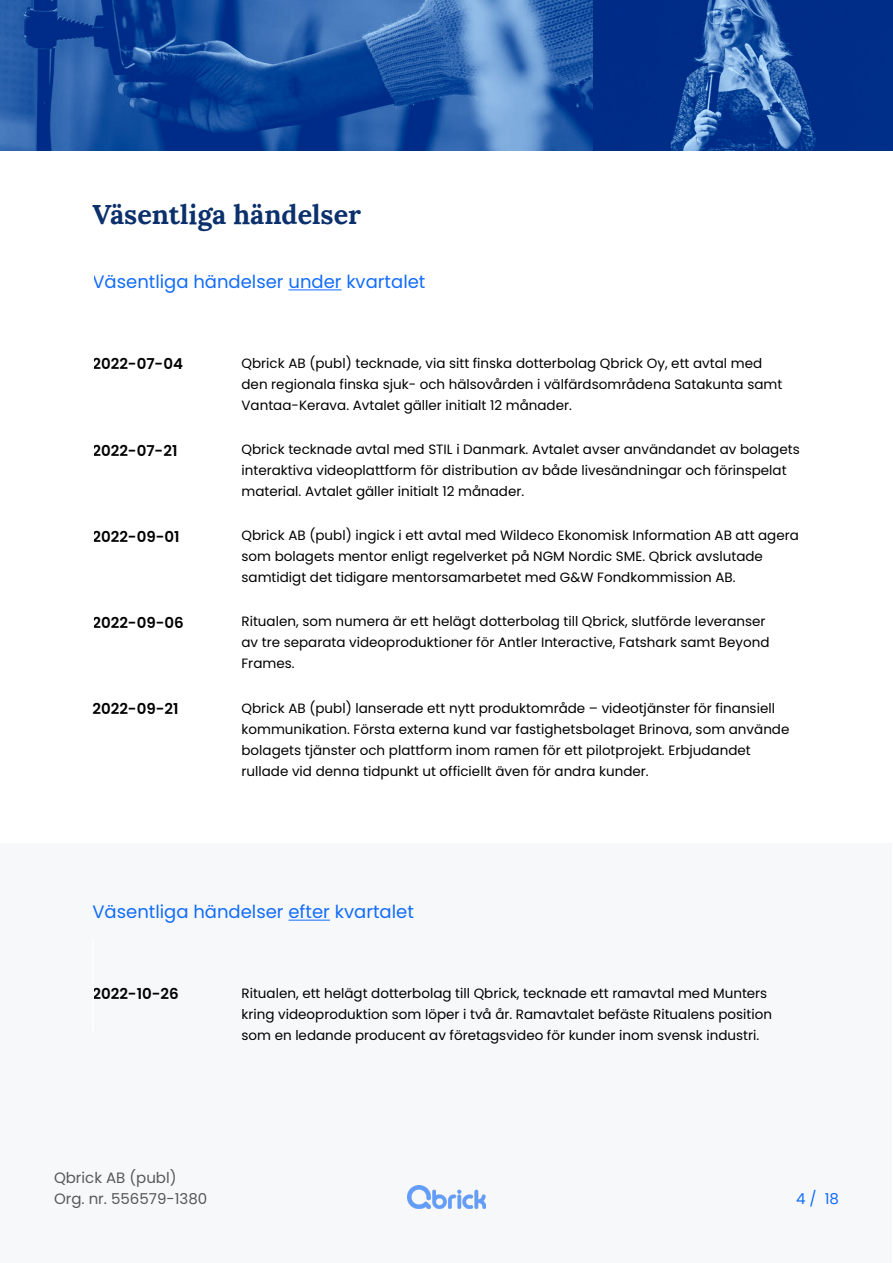
<style>
.page{position:relative;width:893px;height:1263px;background:#fff}
.page>*{position:absolute;margin:0;border:0;box-sizing:border-box;transform-origin:0 0}
.Header_1{font:700 27px "Lora";color:#0c306c}
.Header_2{font:18px "Poppins";color:#126cfc}
.t1{font:600 15px "Poppins";color:#000}
.t2{font:15px/21px "Poppins";color:#000}
.t3{font:15px "Poppins";color:#126cfc}
.t4{font:13.5px/21px "Poppins";color:#000}
</style>
<div class="page">
<div style="left:0;top:844px;width:891px;height:419px;background:#f7f8fa"></div>
<img style="left:0;top:0;width:893px;height:150px">
<img style="left:407px;top:1185px;width:79px;height:24px">
<hr style="left:288px;top:289px;width:54px;height:1px;background:#126cfc">
<hr style="left:288px;top:920px;width:42px;height:1px;background:#126cfc">
<hr style="left:92px;top:938px;width:2px;height:93px;background:#fff">
<p class="Header_1" style="left:92px;top:192px;width:270px">Väsentliga händelser</p>
<p class="Header_2" style="left:92px;top:271px;width:334px">Väsentliga händelser under kvartalet</p>
<p class="t1" style="left:92px;top:355px;width:92px">2022-07-04</p>
<p class="t4" style="left:242px;top:353px;width:542px">Qbrick AB (publ) tecknade, via sitt finska dotterbolag Qbrick Oy, ett avtal med den regionala finska sjuk- och hälsovården i välfärdsområdena Satakunta samt<br>Vantaa-Kerava. Avtalet gäller initialt 12 månader.</p>
<p class="t1" style="left:92px;top:442px;width:86px">2022-07-21</p>
<p class="t4" style="left:242px;top:439px;width:560px">Qbrick tecknade avtal med STIL i Danmark. Avtalet avser användandet av bolagets interaktiva videoplattform för distribution av både livesändningar och förinspelat material. Avtalet gäller initialt 12 månader.</p>
<p class="t1" style="left:92px;top:528px;width:89px">2022-09-01</p>
<p class="t4" style="left:242px;top:525px;width:559px">Qbrick AB (publ) ingick i ett avtal med Wildeco Ekonomisk Information AB att agera som bolagets mentor enligt regelverket på NGM Nordic SME. Qbrick avslutade samtidigt det tidigare mentorsamarbetet med G&amp;W Fondkommission AB.</p>
<p class="t1" style="left:92px;top:614px;width:93px">2022-09-06</p>
<p class="t4" style="left:242px;top:611px;width:530px">Ritualen, som numera är ett helägt dotterbolag till Qbrick, slutförde leveranser av tre separata videoproduktioner för Antler Interactive, Fatshark samt Beyond<br>Frames.</p>
<p class="t1" style="left:92px;top:700px;width:88px">2022-09-21</p>
<p class="t4" style="left:242px;top:697px;width:549px">Qbrick AB (publ) lanserade ett nytt produktområde – videotjänster för finansiell kommunikation. Första externa kund var fastighetsbolaget Brinova, som använde bolagets tjänster och plattform inom ramen för ett pilotprojekt. Erbjudandet rullade vid denna tidpunkt ut officiellt även för andra kunder.</p>
<p class="Header_2" style="left:92px;top:901px;width:323px">Väsentliga händelser efter kvartalet</p>
<p class="t1" style="left:92px;top:985px;width:88px">2022-10-26</p>
<p class="t4" style="left:242px;top:982px;width:532px">Ritualen, ett helägt dotterbolag till Qbrick, tecknade ett ramavtal med Munters kring videoproduktion som löper i två år. Ramavtalet befäste Ritualens position som en ledande producent av företagsvideo för kunder inom svensk industri.</p>
<p class="t2" style="left:54px;top:1167px;width:155px">Qbrick AB (publ)<br>Org. nr. 556579-1380</p>
<p class="t3" style="left:796px;top:1190px;width:44px">4 / 18</p>
</div>
